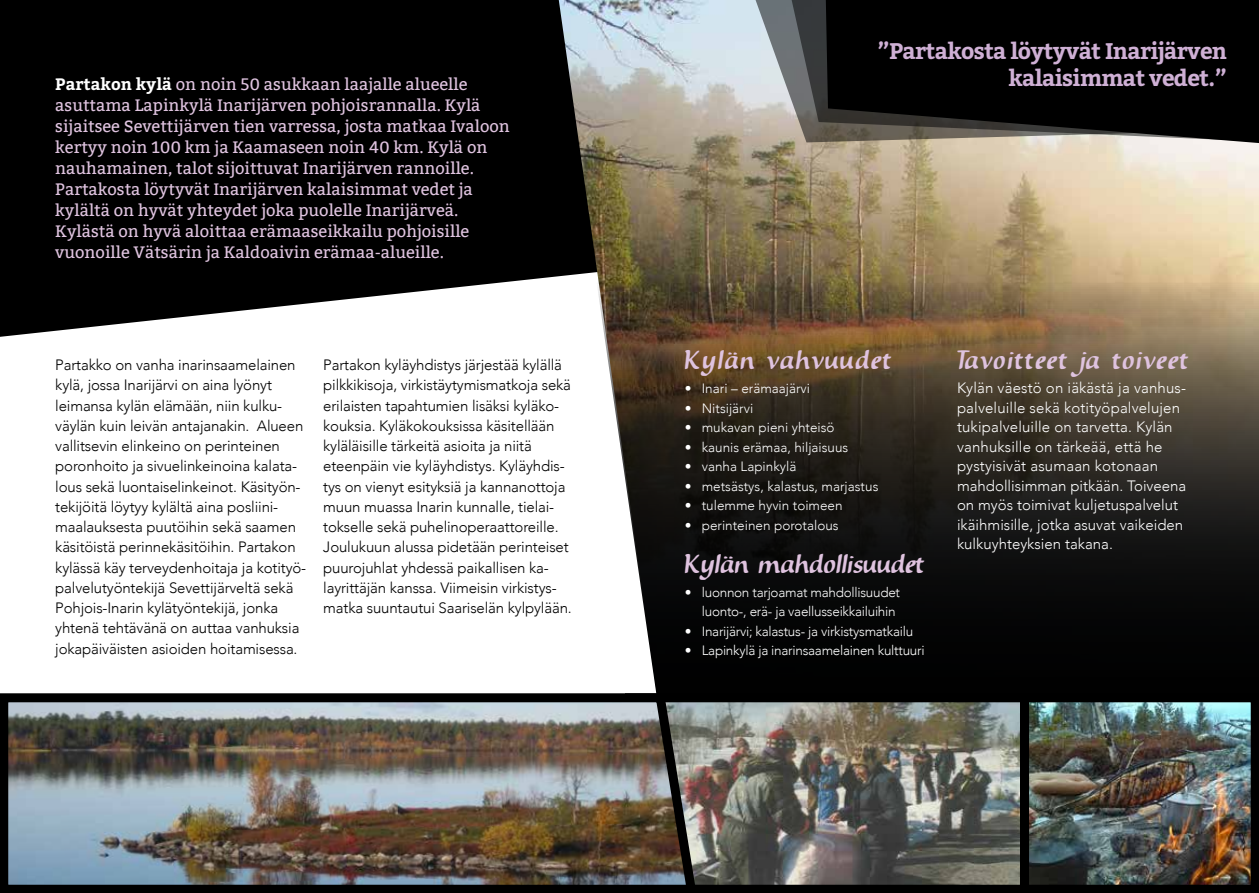
<style>
.page{position:relative;width:1259px;height:893px;background:#fff}
.page>*{position:absolute;margin:0;border:0;box-sizing:border-box;transform-origin:0 0}
.t1{font:36px "Inky Dinky";color:#dfc3df}
.t2{font:36px "Inky Dinky";letter-spacing:-.04em;color:#dfc3df}
.t3{font:700 22.5px/27px "Bitter";letter-spacing:-.03em;color:#cfb0d5;text-align:right}
.t4{font:16.5px/21px "Bitter";color:#dfc3df}
.t5{font:300 15px/20.2px "Avenir";letter-spacing:-.01em;color:#000}
.t6{font:300 15px/19.5px "Avenir";letter-spacing:.01em;color:#fff}
.t7{font:300 13.5px "Avenir";color:#fff}
.t8{font:300 13.5px/19.5px "Avenir";letter-spacing:-.02em;color:#fff}
.s1{font-weight:700;color:#fff}
</style>
<div class="page">
<svg style="left:0;top:0;width:559px;height:337px;background:#171717"></svg>
<img style="left:559px;top:0;width:700px;height:282px">
<svg style="left:598px;top:282px;width:661px;height:411px;background:#393228"></svg>
<img style="left:701px;top:703px;width:548px;height:180px">
<div style="left:625px;top:693px;width:404px;height:200px;border:9px solid #000"></div>
<img style="left:0;top:689px;width:701px;height:204px">
<div style="left:1020px;top:693px;width:239px;height:200px;border:9px solid #000"></div>
<svg style="left:740px;top:0;width:42px;height:142px;background:#c2c6c8"></svg>
<svg style="left:782px;top:0;width:477px;height:147px;background:#7f7d79"></svg>
<svg style="left:826px;top:0;width:433px;height:143px;background:#0e0e0d"></svg>
<p class="t4" style="left:55px;top:74px;width:456px"><span class="s1">Partakon kylä</span> on noin 50 asukkaan laajalle alueelle asuttama Lapinkylä Inarijärven pohjoisrannalla. Kylä sijaitsee Sevettijärven tien varressa, josta matkaa Ivaloon kertyy noin 100 km ja Kaamaseen noin 40 km. Kylä on nauhamainen, talot sijoittuvat Inarijärven rannoille.<br>Partakosta löytyvät Inarijärven kalaisimmat vedet ja kylältä on hyvät yhteydet joka puolelle Inarijärveä.<br>Kylästä on hyvä aloittaa erämaaseikkailu pohjoisille vuonoille Vätsärin ja Kaldoaivin erämaa-alueille.</p>
<h2 class="t3" style="left:877px;top:37px;width:351px">”Partakosta löytyvät Inarijärven kalaisimmat vedet.”</h2>
<p class="t5" style="left:55px;top:355px;width:252px">Partakko on vanha inarinsaamelainen kylä, jossa Inarijärvi on aina lyönyt leimansa kylän elämään, niin kulku&shy;väylän kuin leivän antajanakin. Alueen vallitsevin elinkeino on perinteinen poronhoito ja sivuelinkeinoina kalata&shy;lous sekä luontaiselinkeinot. Käsityön&shy;tekijöitä löytyy kylältä aina posliini&shy;maalauksesta puutöihin sekä saamen käsitöistä perinnekäsitöihin. Partakon kylässä käy terveydenhoitaja ja kotityö&shy;palvelutyöntekijä Sevettijärveltä sekä Pohjois-Inarin kylätyöntekijä, jonka yhtenä tehtävänä on auttaa vanhuksia jokapäiväisten asioiden hoitamisessa.</p>
<p class="t5" style="left:323px;top:355px;width:250px">Partakon kyläyhdistys järjestää kylällä pilkkikisoja, virkistäytymismatkoja sekä erilaisten tapahtumien lisäksi kyläko&shy;kouksia. Kyläkokouksissa käsitellään kyläläisille tärkeitä asioita ja niitä eteenpäin vie kyläyhdistys. Kyläyhdis&shy;tys on vienyt esityksiä ja kannanottoja muun muassa Inarin kunnalle, tielai&shy;tokselle sekä puhelinoperaattoreille.<br>Joulukuun alussa pidetään perinteiset puurojuhlat yhdessä paikallisen ka&shy;layrittäjän kanssa. Viimeisin virkistys&shy;matka suuntautui Saariselän kylpylään.</p>
<h1 class="t1" style="left:685px;top:340px;width:210px">Kylän vahvuudet</h1>
<p class="t7" style="left:685px;top:380px;width:127px">• Inari – erämaajärvi</p>
<p class="t7" style="left:685px;top:400px;width:70px">• Nitsijärvi</p>
<p class="t7" style="left:685px;top:419px;width:151px">• mukavan pieni yhteisö</p>
<p class="t7" style="left:685px;top:439px;width:165px">• kaunis erämaa, hiljaisuus</p>
<p class="t7" style="left:685px;top:458px;width:113px">• vanha Lapinkylä</p>
<p class="t7" style="left:685px;top:478px;width:195px">• metsästys, kalastus, marjastus</p>
<p class="t7" style="left:685px;top:497px;width:159px">• tulemme hyvin toimeen</p>
<p class="t7" style="left:685px;top:517px;width:155px">• perinteinen porotalous</p>
<h1 class="t2" style="left:685px;top:544px;width:242px">Kylän mahdollisuudet</h1>
<p class="t8" style="left:702px;top:582px;width:200px;text-indent:-17px">• luonnon tarjoamat mahdollisuudet luonto-, erä- ja vaellusseikkailuihin</p>
<p class="t8" style="left:685px;top:621px;width:230px">• Inarijärvi; kalastus- ja virkistysmatkailu</p>
<p class="t8" style="left:685px;top:641px;width:241px">• Lapinkylä ja inarinsaamelainen kulttuuri</p>
<h1 class="t1" style="left:957px;top:340px;width:234px">Tavoitteet ja toiveet</h1>
<p class="t6" style="left:957px;top:378px;width:231px">Kylän väestö on iäkästä ja vanhus&shy;palveluille sekä kotityöpalvelujen tukipalveluille on tarvetta. Kylän vanhuksille on tärkeää, että he pystyisivät asumaan kotonaan mahdollisimman pitkään. Toiveena on myös toimivat kuljetuspalvelut ikäihmisille, jotka asuvat vaikeiden kulkuyhteyksien takana.</p>
</div>
